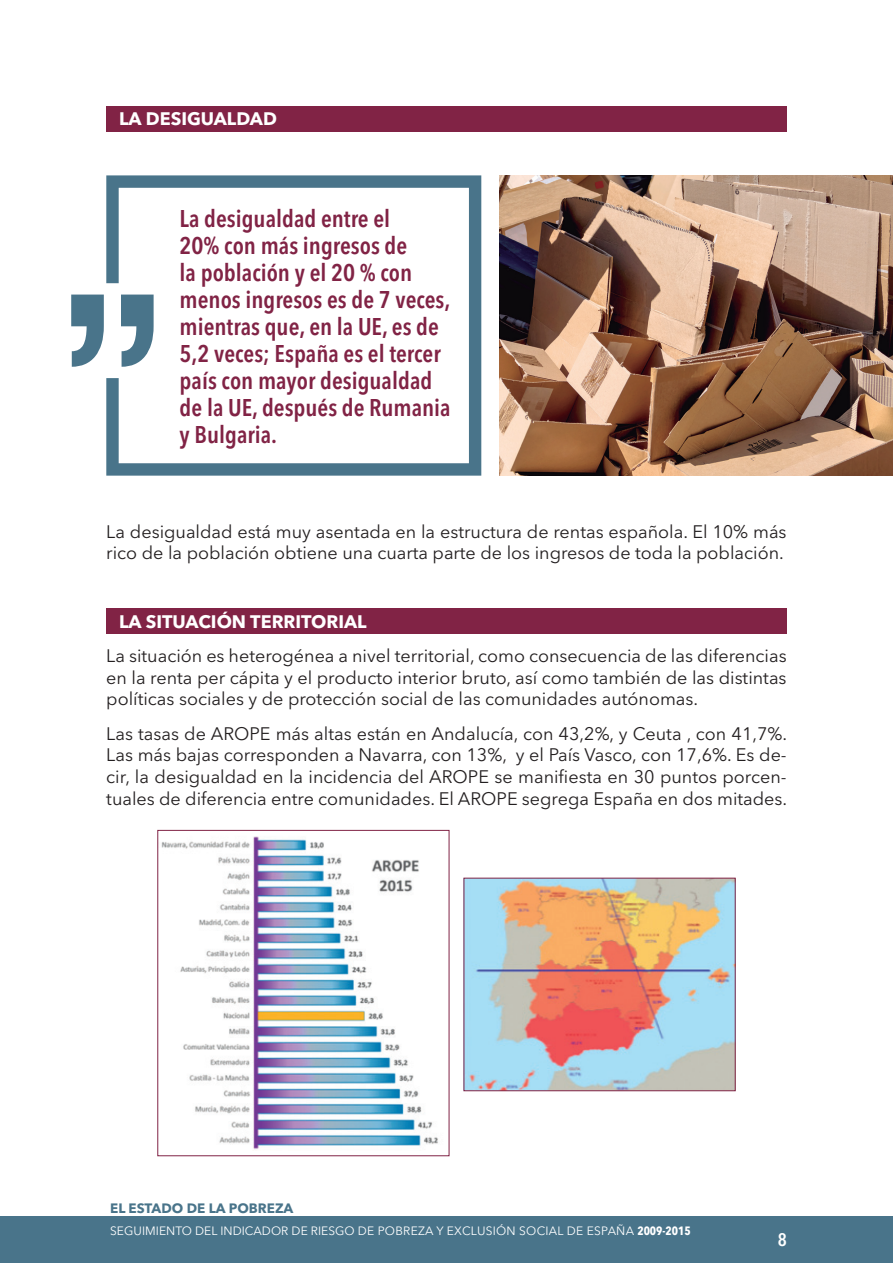
<style>
.page{position:relative;width:893px;height:1263px;background:#fff}
.page>*{position:absolute;margin:0;border:0;box-sizing:border-box;transform-origin:0 0}
.t1{font:600 condensed 24px/27px "Avenir Next LT Pro";color:#812345}
.t2{font:18px/21.6px "Avenir Next LT Pro";color:#231f20;text-align:justify}
.t3{font:700 18px "Avenir Next LT Pro";color:#fff}
.t4{font:600 condensed 18px "Avenir Next LT Pro";color:#fff}
.t5{font:700 13.5px "Avenir Next LT Pro";color:#49748a}
.t6{font:12px "Avenir Next LT Pro";letter-spacing:.005em;color:#fff}
.s1{font-weight:700;font-stretch:condensed}
</style>
<div class="page">
<div style="left:0;top:1217px;width:893px;height:46px;background:#49748a"></div>
<div style="left:106px;top:608px;width:681px;height:26px;background:#812345"></div>
<div style="left:106px;top:106px;width:681px;height:26px;background:#812345"></div>
<svg style="left:71px;top:295px;width:33px;height:72px"></svg>
<svg style="left:106px;top:175px;width:375px;height:301px"></svg>
<img style="left:500px;top:175px;width:393px;height:301px">
<img style="left:466px;top:880px;width:268px;height:209px">
<div style="left:464px;top:878px;width:272px;height:213px;border:1px solid #812345"></div>
<img style="left:161px;top:836px;width:277px;height:314px">
<p class="t3" style="left:119px;top:108px;width:159px">LA DESIGUALDAD</p>
<h1 class="t1" style="left:180px;top:205px;width:273px">La desigualdad entre el<br>20% con más ingresos de<br>la población y el 20 % con menos ingresos es de 7 veces, mientras que, en la UE, es de<br>5,2 veces; España es el tercer país con mayor desigualdad de la UE, después de Rumania y Bulgaria.</h1>
<p class="t2" style="left:106px;top:520px;width:682px">La desigualdad está muy asentada en la estructura de rentas española. El 10% más rico de la población obtiene una cuarta parte de los ingresos de toda la población.</p>
<p class="t3" style="left:119px;top:610px;width:249px">LA SITUACIÓN TERRITORIAL</p>
<p class="t2" style="left:106px;top:645px;width:682px">La situación es heterogénea a nivel territorial, como consecuencia de las diferencias en la renta per cápita y el producto interior bruto, así como también de las distintas políticas sociales y de protección social de las comunidades autónomas.</p>
<p class="t2" style="left:106px;top:723px;width:682px">Las tasas de AROPE más altas están en Andalucía, con 43,2%, y Ceuta , con 41,7%.<br>Las más bajas corresponden a Navarra, con 13%, y el País Vasco, con 17,6%. Es de&shy;cir, la desigualdad en la incidencia del AROPE se manifiesta en 30 puntos porcen&shy;tuales de diferencia entre comunidades. El AROPE segrega España en dos mitades.</p>
<p class="t5" style="left:110px;top:1200px;width:185px">EL ESTADO DE LA POBREZA</p>
<p class="t6" style="left:110px;top:1224px;width:582px">SEGUIMIENTO DEL INDICADOR DE RIESGO DE POBREZA Y EXCLUSIÓN SOCIAL DE ESPAÑA <span class="s1">2009-2015</span></p>
<p class="t4" style="left:778px;top:1229px;width:10px">8</p>
</div>
